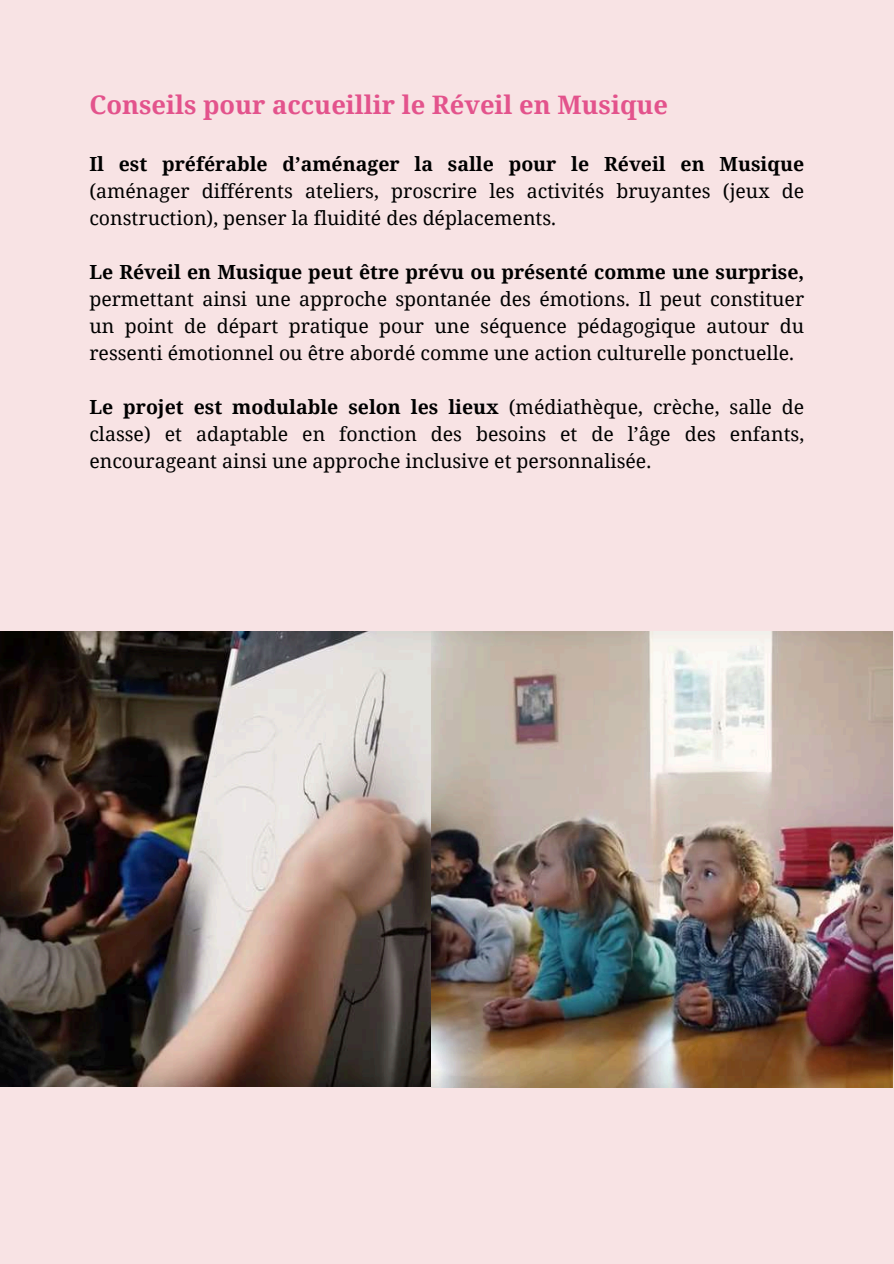
<style>
.page{position:relative;width:894px;height:1264px;background:#fff}
.page>*{position:absolute;margin:0;border:0;box-sizing:border-box;transform-origin:0 0}
.t1{font:700 25.5px "Noto Serif";color:#e3538c}
.t2{font:19.5px/27px "Noto Serif";color:#000;text-align:justify}
.t3{font:700 19.5px "Noto Serif";color:#000}
.s1{font-weight:700}
</style>
<div class="page">
<div style="left:0;top:0;width:893px;height:1263px;background:#f8e3e4"></div>
<img style="left:0;top:631px;width:892px;height:456px">
<h1 class="t1" style="left:89px;top:87px;width:580px">Conseils pour accueillir le Réveil en Musique</h1>
<p class="t3" style="left:89px;top:150px;width:716px">Il est préférable d’aménager la salle pour le Réveil en Musique</p>
<p class="t2" style="left:89px;top:177px;width:716px">(aménager différents ateliers, proscrire les activités bruyantes (jeux de construction), penser la fluidité des déplacements.</p>
<p class="t3" style="left:89px;top:258px;width:716px">Le Réveil en Musique peut être prévu ou présenté comme une surprise,</p>
<p class="t2" style="left:89px;top:285px;width:716px">permettant ainsi une approche spontanée des émotions. Il peut constituer un point de départ pratique pour une séquence pédagogique autour du ressenti émotionnel ou être abordé comme une action culturelle ponctuelle.</p>
<p class="t2" style="left:89px;top:393px;width:716px"><span class="s1">Le projet est modulable selon les lieux</span> (médiathèque, crèche, salle de classe) et adaptable en fonction des besoins et de l’âge des enfants, encourageant ainsi une approche inclusive et personnalisée.</p>
</div>
